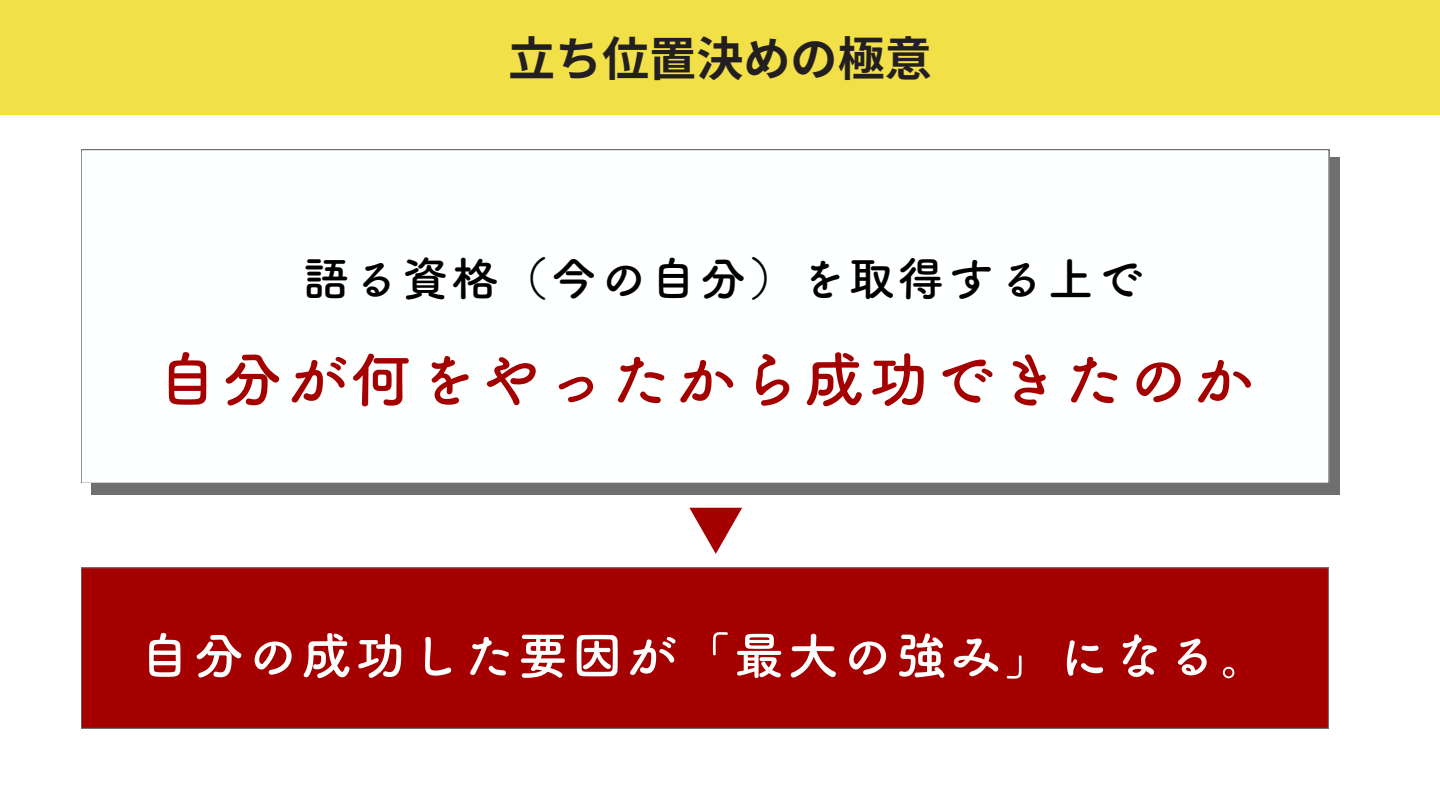
<style>
.page{position:relative;width:1440px;height:810px;background:#fff}
.page>*{position:absolute;margin:0;border:0;box-sizing:border-box;transform-origin:0 0}
.t1{font:60.6px "Canva Tsuku B Rd Gothic Std B";letter-spacing:.07em;color:#a40000}
.t2{font:50.6px "Canva Tsuku B Rd Gothic Std B";letter-spacing:.07em;color:#feffff}
.t3{font:700 47.1px "Noto Sans JP";color:#231f20}
.t4{font:46.5px "Canva Tsuku B Rd Gothic Std B";letter-spacing:.07em;color:#000}
</style>
<div class="page">
<div style="left:0;top:0;width:1440px;height:115px;background:#f1e048"></div>
<div style="left:81px;top:568px;width:1248px;height:161px;background:#a40000"></div>
<div style="left:80px;top:567px;width:1249px;height:162px;border:1px solid #6f6f6f"></div>
<div style="left:92px;top:157px;width:1248px;height:337px;background:#6f6f6f"></div>
<div style="left:81px;top:149px;width:1248px;height:334px;background:#feffff"></div>
<div style="left:80px;top:149px;width:1250px;height:335px;border:2px solid #6f6f6f"></div>
<svg style="left:689px;top:508px;width:53px;height:46px"></svg>
<p class="t3" style="left:508px;top:21px;width:425px">⽴ち位置決めの極意</p>
<p class="t4" style="left:303px;top:255px;width:842px">語る資格（今の⾃分）を取得する上で</p>
<p class="t1" style="left:157px;top:349px;width:1098px">⾃分が何をやったから成功できたのか</p>
<p class="t2" style="left:139px;top:630px;width:1133px">⾃分の成功した要因が「最⼤の強み」になる。</p>
</div>
